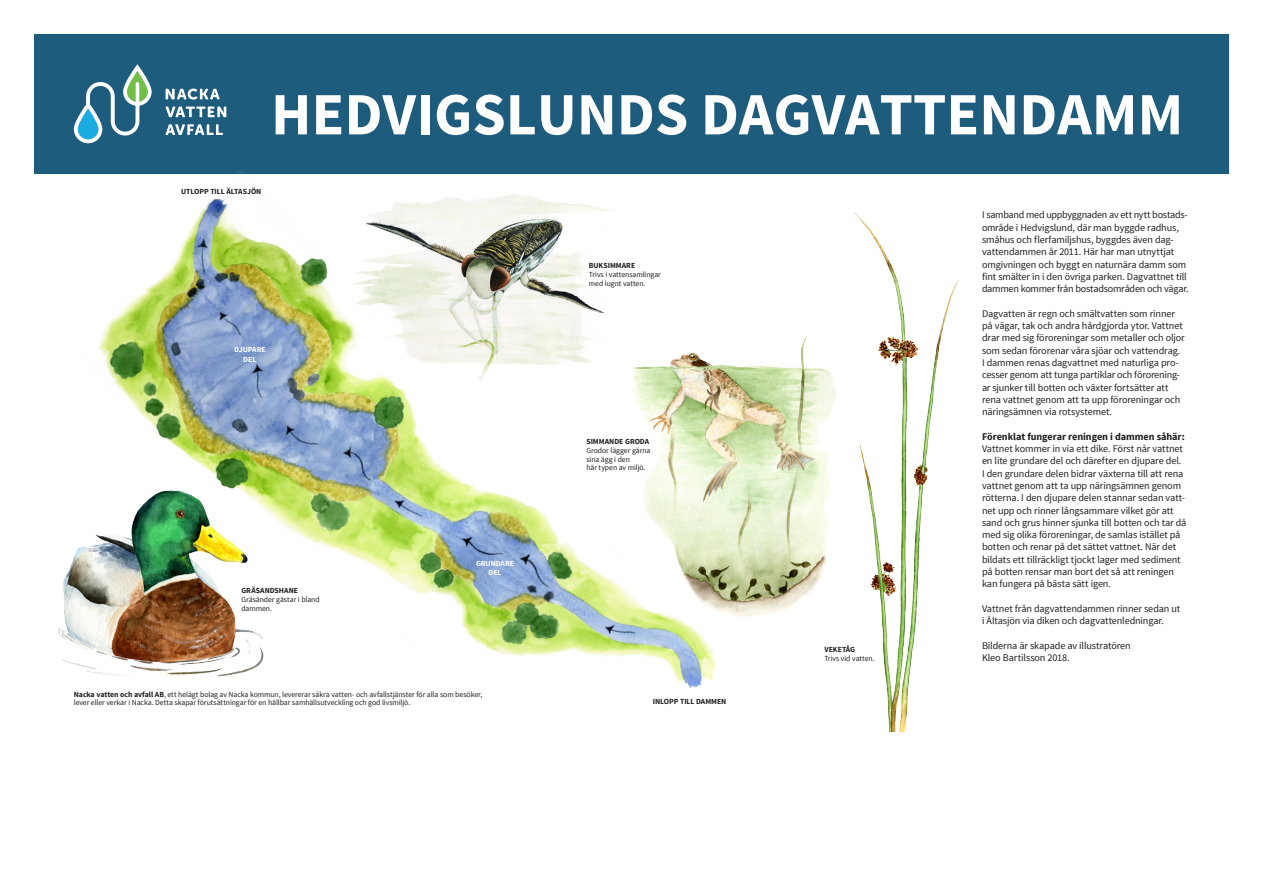
<style>
.page{position:relative;width:1263px;height:893px;background:#fff}
.page>*{position:absolute;margin:0;border:0;box-sizing:border-box;transform-origin:0 0}
.t1{font:700 60px "Source Sans Pro";color:#fff}
.t2{font:10.2px/12.3px "Source Sans Pro";letter-spacing:-.015em;color:#231f20}
.t3{font:700 10.2px "Source Sans Pro";letter-spacing:-.005em;color:#231f20}
.t4{font:7.8px/8.9px "Source Sans Pro";letter-spacing:-.01em;color:#231f20}
.t5{font:700 7.8px "Source Sans Pro";letter-spacing:-.005em;color:#231f20}
.t6{font:700 7.8px/9.3px "Source Sans Pro";letter-spacing:-.005em;color:#fff;text-align:center}
.s1{font-weight:700}
</style>
<div class="page">
<div style="left:34px;top:34px;width:1195px;height:139px;background:#1d5c7d"></div>
<svg style="left:166px;top:89px;width:54px;height:11px"></svg>
<svg style="left:165px;top:107px;width:61px;height:10px"></svg>
<svg style="left:165px;top:124px;width:58px;height:11px"></svg>
<svg style="left:74px;top:64px;width:78px;height:79px"></svg>
<img style="left:854px;top:212px;width:105px;height:519px">
<img style="left:757px;top:336px;width:79px;height:279px">
<img style="left:58px;top:169px;width:699px;height:519px">
<h1 class="t1" style="left:271px;top:76px;width:914px">HEDVIGSLUNDS DAGVATTENDAMM</h1>
<p class="t5" style="left:181px;top:186px;width:82px">UTLOPP TILL ÄLTASJÖN</p>
<p class="t6" style="left:234px;top:345px;width:33px">DJUPARE<br>DEL</p>
<p class="t5" style="left:241px;top:586px;width:58px">GRÄSANDSHANE</p>
<p class="t4" style="left:241px;top:595px;width:80px">Gräsänder gästar i bland dammen.</p>
<p class="t6" style="left:476px;top:559px;width:40px">GRUNDARE<br>DEL</p>
<p class="t4" style="left:74px;top:690px;width:410px;line-height:8.4px"><span class="s1">Nacka vatten och avfall AB</span>, ett helägt bolag av Nacka kommun, levererar säkra vatten- och avfallstjänster för alla som besöker, lever eller verkar i Nacka. Detta skapar förutsättningar för en hållbar samhällsutveckling och god livsmiljö.</p>
<p class="t5" style="left:589px;top:260px;width:48px">BUKSIMMARE</p>
<p class="t4" style="left:589px;top:270px;width:74px">Trivs i vattensamlingar med lugnt vatten.</p>
<p class="t5" style="left:586px;top:436px;width:64px">SIMMANDE GRODA</p>
<p class="t4" style="left:586px;top:446px;width:66px">Grodor lägger gärna sina ägg i den<br>här typen av miljö.</p>
<p class="t5" style="left:653px;top:696px;width:75px">INLOPP TILL DAMMEN</p>
<p class="t5" style="left:824px;top:644px;width:32px">VEKETÅG</p>
<p class="t4" style="left:824px;top:654px;width:52px">Trivs vid vatten.</p>
<p class="t2" style="left:982px;top:209px;width:208px">I samband med uppbyggnaden av ett nytt bostads&shy;område i Hedvigslund, där man byggde radhus, småhus och flerfamiljshus, byggdes även dag&shy;vattendammen år 2011. Här har man utnyttjat omgivningen och byggt en naturnära damm som fint smälter in i den övriga parken. Dagvattnet till dammen kommer från bostadsområden och vägar.</p>
<p class="t2" style="left:982px;top:307px;width:204px">Dagvatten är regn och smältvatten som rinner på vägar, tak och andra hårdgjorda ytor. Vattnet drar med sig föroreningar som metaller och oljor som sedan förorenar våra sjöar och vattendrag.<br>I dammen renas dagvattnet med naturliga pro&shy;cesser genom att tunga partiklar och förorening&shy;ar sjunker till botten och växter fortsätter att rena vattnet genom att ta upp föroreningar och näringsämnen via rotsystemet.</p>
<p class="t3" style="left:982px;top:430px;width:204px">Förenklat fungerar reningen i dammen såhär:</p>
<p class="t2" style="left:982px;top:443px;width:206px">Vattnet kommer in via ett dike. Först når vattnet en lite grundare del och därefter en djupare del.<br>I den grundare delen bidrar växterna till att rena vattnet genom att ta upp näringsämnen genom rötterna. I den djupare delen stannar sedan vatt&shy;net upp och rinner långsammare vilket gör att sand och grus hinner sjunka till botten och tar då med sig olika föroreningar, de samlas istället på botten och renar på det sättet vattnet. När det bildats ett tillräckligt tjockt lager med sediment på botten rensar man bort det så att reningen kan fungera på bästa sätt igen.</p>
<p class="t2" style="left:982px;top:602px;width:200px">Vattnet från dagvattendammen rinner sedan ut i Ältasjön via diken och dagvattenledningar.</p>
<p class="t2" style="left:982px;top:639px;width:150px">Bilderna är skapade av illustratören<br>Kleo Bartilsson 2018.</p>
</div>
